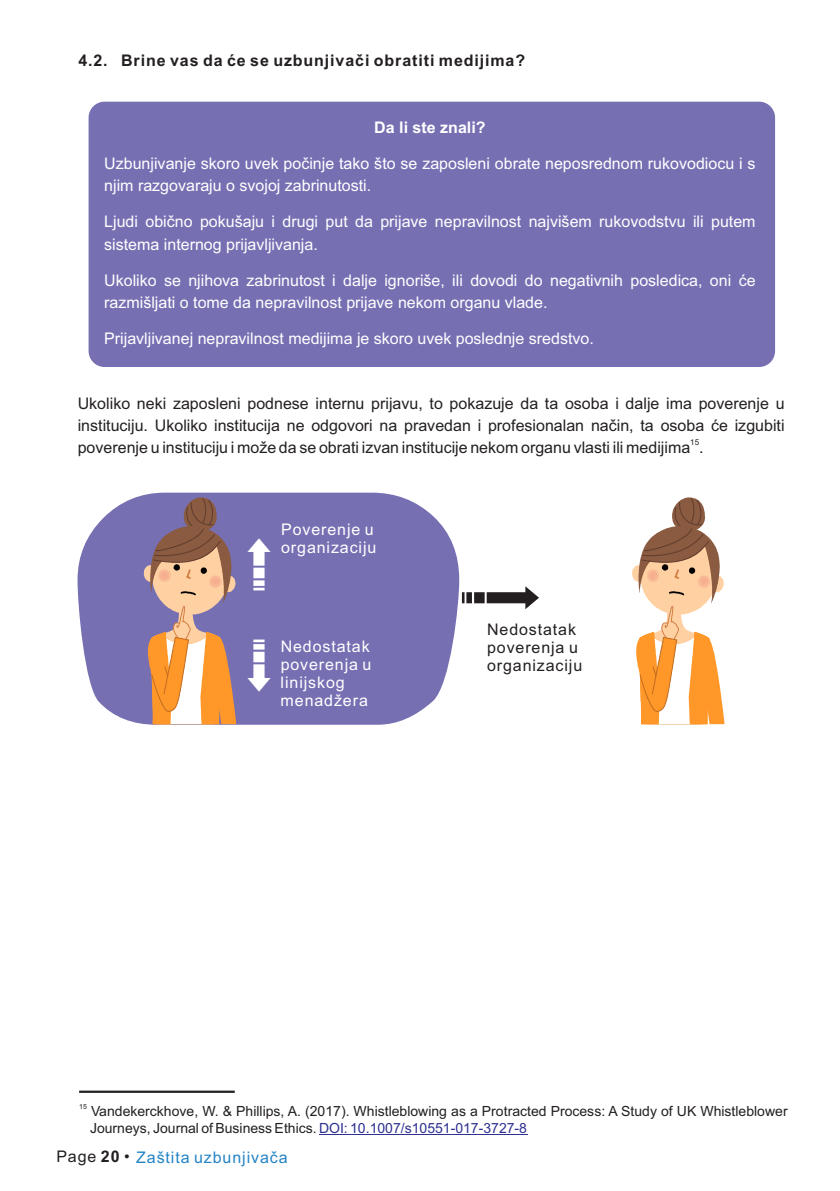
<style>
.page{position:relative;width:840px;height:1191px;background:#fff}
.page>*{position:absolute;margin:0;border:0;box-sizing:border-box;transform-origin:0 0}
.t1{font:57.2px "Arrows 1";color:#fff;scale:.84 1}
.t2{font:16px/22.6px "Arial";color:#fff}
.t3{font:16px/22px "Arial";color:#231f20}
.t4{font:16px/17.8px "Arial";letter-spacing:.055em;color:#fff}
.t5{font:700 16px "Arial";letter-spacing:.055em;color:#231f20}
.t6{font:16px/17.8px "Arial";letter-spacing:.055em;color:#231f20}
.t7{font:16px "Arial";letter-spacing:.055em;color:#2484c6}
.t8{font:700 16px "Arial";color:#fff}
.t9{font:14px/17.6px "Arial";color:#231f20}
.t10{font:8px "Arial";color:#231f20}
.t11{font:7px "Arial";color:#231f20}
.s1{color:#2e3092}
.s2{color:#231f20}
.s3{font-weight:700;color:#231f20}
</style>
<div class="page">
<svg style="left:77px;top:492px;width:382px;height:232px;background:#847eba"></svg>
<svg style="left:144px;top:497px;width:92px;height:227px;background:#be9382"></svg>
<svg style="left:632px;top:497px;width:92px;height:227px"></svg>
<svg style="left:461px;top:586px;width:77px;height:23px"></svg>
<div style="left:88px;top:102px;width:686px;height:265px;background:#7670b3;border-radius:16px"></div>
<hr style="left:319px;top:1134px;width:208px;height:1px;background:#2e3092">
<hr style="left:79px;top:1090px;width:155px;height:2px;background:#231f20">
<p class="t5" style="left:78px;top:54px;width:448px">4.2. Brine vas da će se uzbunjivači obratiti medijima?</p>
<p class="t8" style="left:374px;top:121px;width:113px">Da li ste znali?</p>
<p class="t2" style="left:104px;top:153px;width:652px">Uzbunjivanje skoro uvek počinje tako što se zaposleni obrate neposrednom rukovodiocu i s njim razgovaraju o svojoj zabrinutosti.</p>
<p class="t2" style="left:104px;top:212px;width:652px">Ljudi obično pokušaju i drugi put da prijave nepravilnost najvišem rukovodstvu ili putem sistema internog prijavljivanja.</p>
<p class="t2" style="left:104px;top:270px;width:652px">Ukoliko se njihova zabrinutost i dalje ignoriše, ili dovodi do negativnih posledica, oni će razmišljati o tome da nepravilnost prijave nekom organu vlade.</p>
<p class="t2" style="left:104px;top:329px;width:491px">Prijavljivanej nepravilnost medijima je skoro uvek poslednje sredstvo.</p>
<p class="t3" style="left:78px;top:394px;width:708px">Ukoliko neki zaposleni podnese internu prijavu, to pokazuje da ta osoba i dalje ima poverenje u instituciju. Ukoliko institucija ne odgovori na pravedan i profesionalan način, ta osoba će izgubiti</p>
<p class="t10" style="left:690px;top:439px;width:10px">15</p>
<p class="t3" style="left:78px;top:438px;width:627px">poverenje u instituciju i može da se obrati izvan institucije nekom organu vlasti ili medijima .</p>
<h1 class="t1" style="left:245px;top:540px;width:33px">P</h1>
<p class="t4" style="left:281px;top:522px;width:97px">Poverenje u organizaciju</p>
<h1 class="t1" style="left:273px;top:690px;width:33px;rotate:-180deg">P</h1>
<p class="t4" style="left:280px;top:639px;width:92px">Nedostatak poverenja u linijskog menadžera</p>
<p class="t6" style="left:487px;top:622px;width:97px">Nedostatak poverenja u organizaciju</p>
<p class="t11" style="left:79px;top:1103px;width:9px">15</p>
<p class="t9" style="left:90px;top:1103px;width:698px">Vandekerckhove, W. &amp; Phillips, A. (2017). Whistleblowing as a Protracted Process: A Study of UK Whistleblower<br>Journeys, Journal of Business Ethics. <span class="s1">DOI: 10.1007/s10551-017-3727-8</span></p>
<p class="t7" style="left:56px;top:1151px;width:232px"><span class="s2">Page</span> <span class="s3">20</span> <span class="s2">•</span> Zaštita uzbunjivača</p>
</div>
